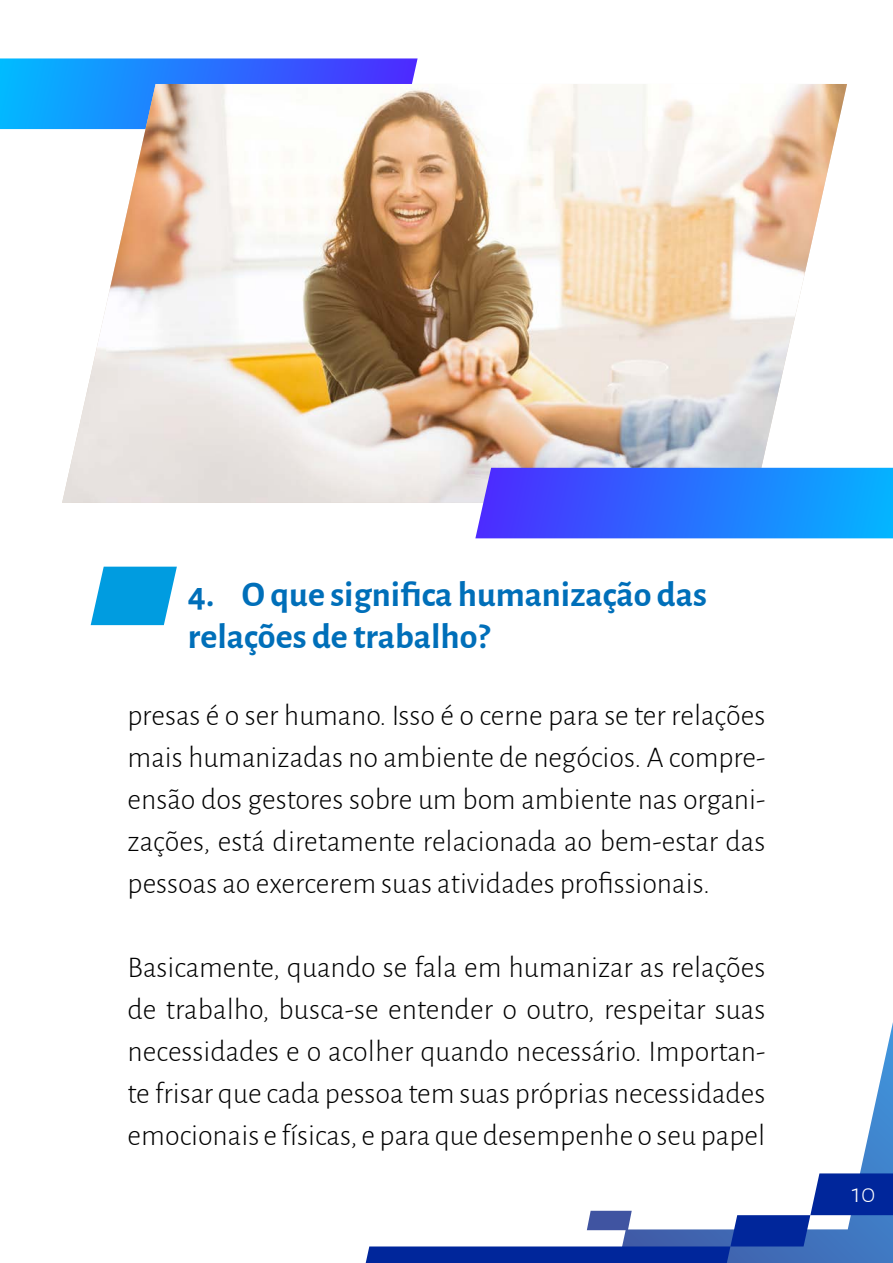
<style>
.page{position:relative;width:893px;height:1263px;background:#fff}
.page>*{position:absolute;margin:0;border:0;box-sizing:border-box;transform-origin:0 0}
.t1{font:700 36px/42px "Alegreya Sans";color:#006fb9}
.t2{font:300 30px/42px "Alegreya Sans";color:#000;text-align:justify}
.t3{font:300 27px "Alegreya Sans";color:#fff}
</style>
<div class="page">
<svg style="left:860px;top:1022px;width:33px;height:151px"></svg>
<svg style="left:366px;top:1173px;width:527px;height:90px"></svg>
<svg style="left:0;top:58px;width:418px;height:71px;background:#2481fe"></svg>
<img style="left:62px;top:84px;width:785px;height:419px">
<svg style="left:475px;top:468px;width:418px;height:70px;background:#2c72fe"></svg>
<svg style="left:91px;top:567px;width:86px;height:58px;background:#26aae4"></svg>
<p class="t1" style="left:188px;top:571px;width:521px">4. O que significa humanização das relações de trabalho?</p>
<p class="t2" style="left:128px;top:693px;width:639px">presas é o ser humano. Isso é o cerne para se ter relações mais humanizadas no ambiente de negócios. A compre&shy;ensão dos gestores sobre um bom ambiente nas organi&shy;zações, está diretamente relacionada ao bem-estar das pessoas ao exercerem suas atividades profissionais.</p>
<p class="t2" style="left:128px;top:945px;width:639px">Basicamente, quando se fala em humanizar as relações de trabalho, busca-se entender o outro, respeitar suas necessidades e o acolher quando necessário. Importan&shy;te frisar que cada pessoa tem suas próprias necessidades emocionais e físicas, e para que desempenhe o seu papel</p>
<p class="t3" style="left:852px;top:1175px;width:25px">10</p>
</div>
